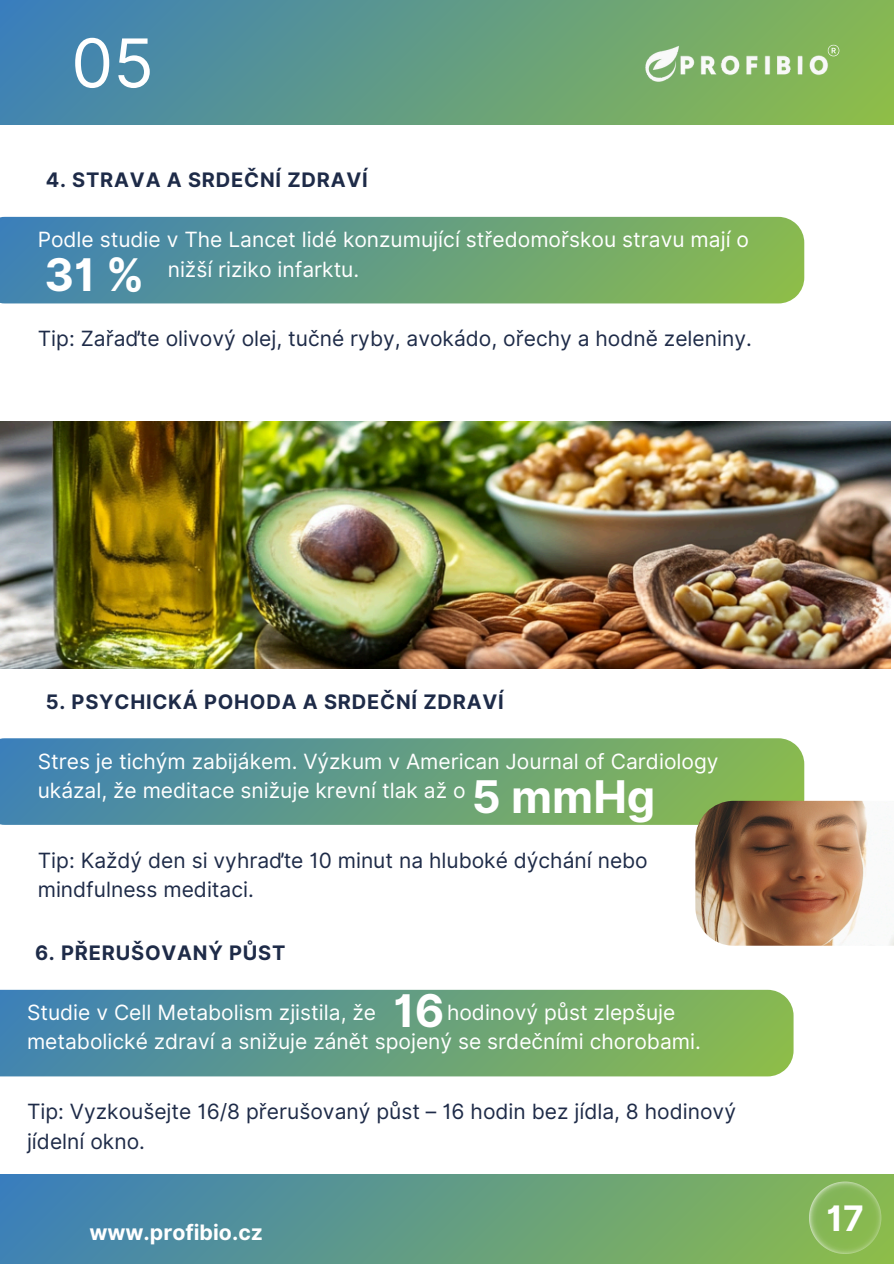
<style>
.page{position:relative;width:894px;height:1264px;background:#fff}
.page>*{position:absolute;margin:0;border:0;box-sizing:border-box;transform-origin:0 0}
.t1{font:67.2px "Inter";color:#fff}
.t2{font:700 45px "Inter";color:#fff}
.t3{font:700 35.1px "Inter";color:#fff}
.t4{font:700 21.3px "Inter";color:#fff}
.t5{font:21px/29.2px "Inter";color:#fff}
.t6{font:21px/29.2px "Inter";color:#1e2b48}
.t7{font:700 19.95px "Inter";letter-spacing:.04em;color:#1e2b48}
</style>
<div class="page">
<div style="left:0;top:0;width:893px;height:124px;background:linear-gradient(to right,#3d81b7,#8aba4e)"></div>
<img style="left:642px;top:45px;width:38px;height:39px">
<img style="left:673px;top:48px;width:156px;height:32px">
<svg style="left:827px;top:45px;width:12px;height:11px"></svg>
<div style="left:0;top:1174px;width:893px;height:89px;background:linear-gradient(to right,#3c80b9,#8abb4d)"></div>
<svg style="left:808px;top:1181px;width:72px;height:72px;background:#8bba5b"></svg>
<svg style="left:0;top:217px;width:804px;height:86px;background:#659e81"></svg>
<svg style="left:0;top:738px;width:804px;height:86px;background:#639d83"></svg>
<img style="left:0;top:422px;width:890px;height:246px">
<svg style="left:0;top:989px;width:793px;height:87px;background:#679f82"></svg>
<img style="left:695px;top:800px;width:198px;height:145px">
<p class="t1" style="left:71px;top:23px;width:84px">05</p>
<p class="t7" style="left:46px;top:168px;width:323px">4. STRAVA A SRDEČNÍ ZDRAVÍ</p>
<p class="t5" style="left:38px;top:225px;width:712px">Podle studie v The Lancet lidé konzumující středomořskou stravu mají o</p>
<h2 class="t5" style="left:168px;top:254px;width:193px">nižší riziko infarktu.</h2>
<p class="t2" style="left:44px;top:248px;width:102px">31 %</p>
<p class="t6" style="left:38px;top:324px;width:715px">Tip: Zařaďte olivový olej, tučné ryby, avokádo, ořechy a hodně zeleniny.</p>
<h3 class="t7" style="left:46px;top:689px;width:459px">5. PSYCHICKÁ POHODA A SRDEČNÍ ZDRAVÍ</h3>
<p class="t5" style="left:38px;top:746px;width:682px">Stres je tichým zabijákem. Výzkum v American Journal of Cardiology ukázal, že meditace snižuje krevní tlak až o</p>
<p class="t2" style="left:471px;top:769px;width:185px">5 mmHg</p>
<h3 class="t6" style="left:38px;top:845px;width:611px">Tip: Každý den si vyhraďte 10 minut na hluboké dýchání nebo mindfulness meditaci.</h3>
<p class="t7" style="left:35px;top:941px;width:252px">6. PŘERUŠOVANÝ PŮST</p>
<p class="t2" style="left:393px;top:983px;width:53px">16</p>
<p class="t5" style="left:27px;top:997px;width:675px;text-indent:420px">hodinový půst zlepšuje metabolické zdraví a snižuje zánět spojený se srdečními chorobami.</p>
<p class="t5" style="left:27px;top:997px;width:350px">Studie v Cell Metabolism zjistila, že</p>
<p class="t6" style="left:27px;top:1097px;width:710px">Tip: Vyzkoušejte 16/8 přerušovaný půst – 16 hodin bez jídla, 8 hodinový jídelní okno.</p>
<p class="t4" style="left:89px;top:1219px;width:175px">www.profibio.cz</p>
<h3 class="t3" style="left:826px;top:1197px;width:39px">17</h3>
</div>
